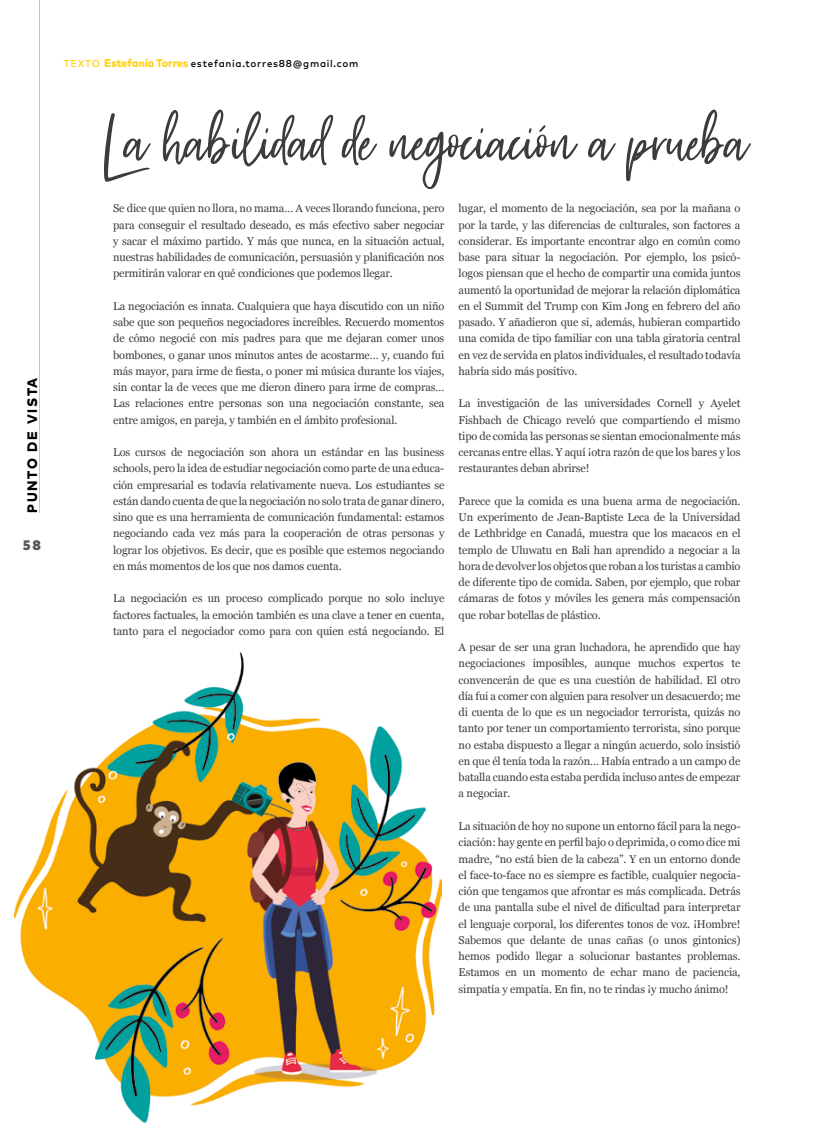
<style>
.page{position:relative;width:815px;height:1134px;background:#fff}
.page>*{position:absolute;margin:0;border:0;box-sizing:border-box;transform-origin:0 0}
.t1{font:83.75px "Friday Vibes";letter-spacing:-.01em;color:#3c3c3b}
.t2{font:800 13.75px "Mark Pro";letter-spacing:.13em;color:#000}
.t3{font:900 13.75px "Mark Pro";color:#575756}
.t4{font:11.25px/16.2px "Georgia";letter-spacing:-.01em;color:#3c3c3b;text-align:justify}
.t5{font:500 10px "Mark Pro";letter-spacing:.075em;color:#000}
.s1{color:#ffd21a}
.s2{font-weight:800;font-size:11.25px;color:#ffd21a}
</style>
<div class="page">
<img style="left:14px;top:653px;width:427px;height:471px">
<hr style="left:40px;top:0;width:1px;height:513px;background:#ffce00">
<p class="t2" style="left:22px;top:513px;width:137px;rotate:-90deg">PUNTO DE VISTA</p>
<p class="t3" style="left:23px;top:534px;width:20px">58</p>
<p class="t5" style="left:64px;top:56px;width:296px"><span class="s1">TEXTO</span> <span class="s2">Estefanía Torres</span> estefania.torres88@gmail.com</p>
<h1 class="t1" style="left:103px;top:93px;width:647px">La habilidad de negociación a prueba</h1>
<p class="t4" style="left:113px;top:200px;width:333px">Se dice que quien no llora, no mama… A veces llorando funciona, pero para conseguir el resultado deseado, es más efectivo saber negociar y sacar el máximo partido. Y más que nunca, en la situación actual, nuestras habilidades de comunicación, persuasión y planificación nos permitirán valorar en qué condiciones que podemos llegar.</p>
<p class="t4" style="left:113px;top:297px;width:333px">La negociación es innata. Cualquiera que haya discutido con un niño sabe que son pequeños negociadores increíbles. Recuerdo momentos de cómo negocié con mis padres para que me dejaran comer unos bombones, o ganar unos minutos antes de acostarme… y, cuando fui más mayor, para irme de fiesta, o poner mi música durante los viajes, sin contar la de veces que me dieron dinero para irme de compras… Las relaciones entre personas son una negociación constante, sea entre amigos, en pareja, y también en el ámbito profesional.</p>
<p class="t4" style="left:113px;top:444px;width:333px">Los cursos de negociación son ahora un estándar en las business schools, pero la idea de estudiar negociación como parte de una educa&shy;ción empresarial es todavía relativamente nueva. Los estudiantes se están dando cuenta de que la negociación no solo trata de ganar dinero, sino que es una herramienta de comunicación fundamental: estamos negociando cada vez más para la cooperación de otras personas y lograr los objetivos. Es decir, que es posible que estemos negociando en más momentos de los que nos damos cuenta.</p>
<p class="t4" style="left:113px;top:590px;width:333px">La negociación es un proceso complicado porque no solo incluye factores factuales, la emoción también es una clave a tener en cuenta, tanto para el negociador como para con quien está negociando. El</p>
<p class="t4" style="left:459px;top:200px;width:283px">lugar, el momento de la negociación, sea por la mañana o por la tarde, y las diferencias de culturales, son factores a considerar. Es importante encontrar algo en común como base para situar la negociación. Por ejemplo, los psicó&shy;logos piensan que el hecho de compartir una comida juntos aumentó la oportunidad de mejorar la relación diplomática en el Summit del Trump con Kim Jong en febrero del año pasado. Y añadieron que si, además, hubieran compartido una comida de tipo familiar con una tabla giratoria central en vez de servida en platos individuales, el resultado todavía habría sido más positivo.</p>
<p class="t4" style="left:459px;top:395px;width:283px">La investigación de las universidades Cornell y Ayelet Fishbach de Chicago reveló que compartiendo el mismo tipo de comida las personas se sientan emocionalmente más cercanas entre ellas. Y aquí ¡otra razón de que los bares y los restaurantes deban abrirse!</p>
<p class="t4" style="left:459px;top:492px;width:283px">Parece que la comida es una buena arma de negociación.<br>Un experimento de Jean-Baptiste Leca de la Universidad de Lethbridge en Canadá, muestra que los macacos en el templo de Uluwatu en Bali han aprendido a negociar a la hora de devolver los objetos que roban a los turistas a cambio de diferente tipo de comida. Saben, por ejemplo, que robar cámaras de fotos y móviles les genera más compensación que robar botellas de plástico.</p>
<p class="t4" style="left:459px;top:639px;width:283px">A pesar de ser una gran luchadora, he aprendido que hay negociaciones imposibles, aunque muchos expertos te convencerán de que es una cuestión de habilidad. El otro día fui a comer con alguien para resolver un desacuerdo; me di cuenta de lo que es un negociador terrorista, quizás no tanto por tener un comportamiento terrorista, sino porque no estaba dispuesto a llegar a ningún acuerdo, solo insistió en que él tenía toda la razón… Había entrado a un campo de batalla cuando esta estaba perdida incluso antes de empezar a negociar.</p>
<p class="t4" style="left:459px;top:817px;width:283px">La situación de hoy no supone un entorno fácil para la nego&shy;ciación: hay gente en perfil bajo o deprimida, o como dice mi madre, “no está bien de la cabeza”. Y en un entorno donde el face-to-face no es siempre es factible, cualquier negocia&shy;ción que tengamos que afrontar es más complicada. Detrás de una pantalla sube el nivel de dificultad para interpretar el lenguaje corporal, los diferentes tonos de voz. ¡Hombre!<br>Sabemos que delante de unas cañas (o unos gintonics) hemos podido llegar a solucionar bastantes problemas.<br>Estamos en un momento de echar mano de paciencia, simpatía y empatía. En fin, no te rindas ¡y mucho ánimo!</p>
</div>
